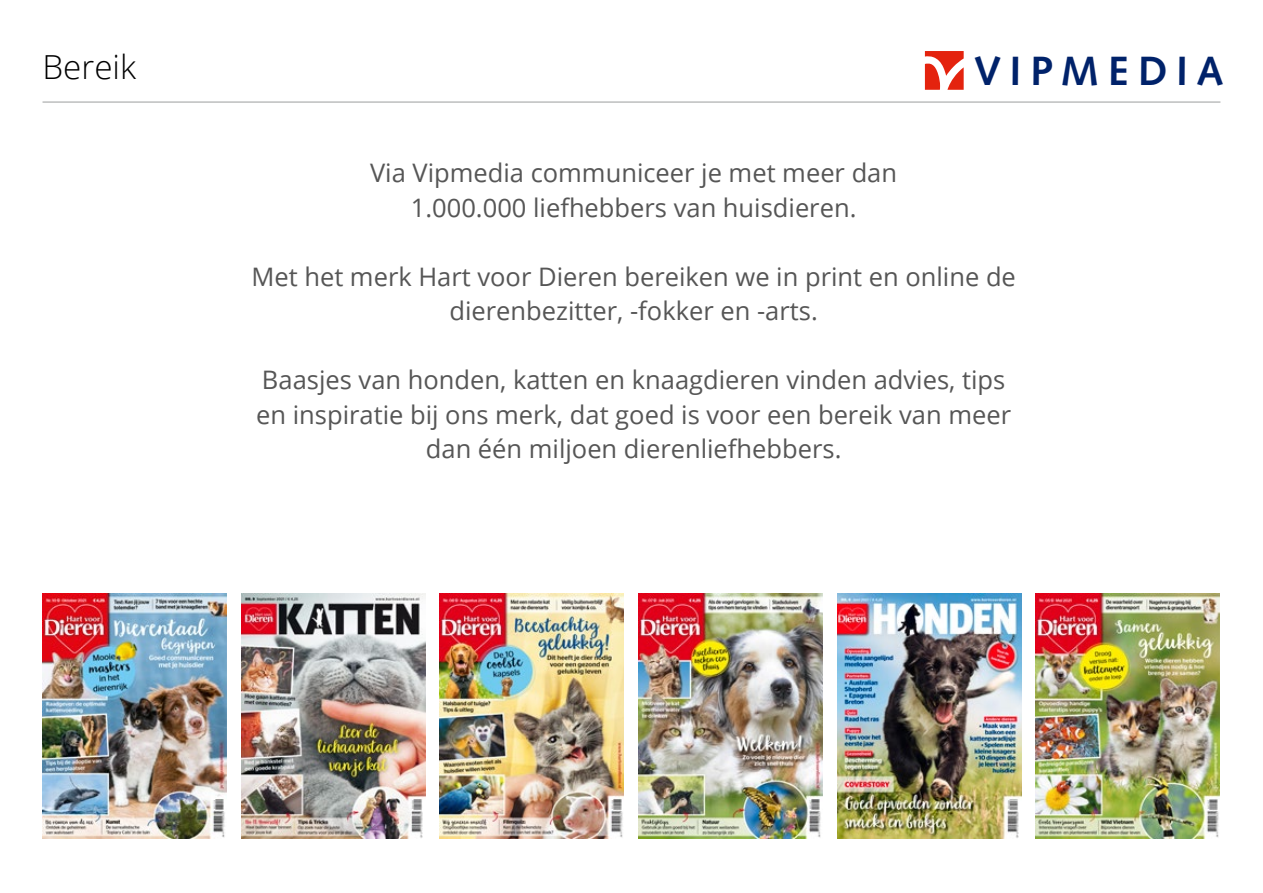
<style>
.page{position:relative;width:1263px;height:893px;background:#fff}
.page>*{position:absolute;margin:0;border:0;box-sizing:border-box;transform-origin:0 0}
.t1{font:700 40.8px "Syntax LT Std";letter-spacing:.215em;color:#00226a}
.t2{font:300 33.15px "Open Sans";color:#000}
.t3{font:25.5px/34.5px "Open Sans";color:#565656;text-align:center}
</style>
<div class="page">
<hr style="left:43px;top:102px;width:1177px;height:1px;background:#9c9d9d">
<svg style="left:925px;top:51px;width:39px;height:39px"></svg>
<img style="left:43px;top:593px;width:184px;height:246px">
<img style="left:241px;top:593px;width:184px;height:246px">
<img style="left:440px;top:593px;width:184px;height:246px">
<img style="left:638px;top:593px;width:185px;height:246px">
<img style="left:837px;top:593px;width:184px;height:246px">
<img style="left:1036px;top:593px;width:184px;height:246px">
<h2 class="t2" style="left:43px;top:45px;width:95px">Bereik</h2>
<p class="t3" style="left:370px;top:155px;width:528px">Via Vipmedia communiceer je met meer dan<br>1.000.000 liefhebbers van huisdieren.</p>
<h1 class="t1" style="left:974px;top:48px;width:251px">VIPMEDIA</h1>
<p class="t3" style="left:251px;top:259px;width:766px">Met het merk Hart voor Dieren bereiken we in print en online de dierenbezitter, -fokker en -arts.</p>
<p class="t3" style="left:256px;top:362px;width:756px">Baasjes van honden, katten en knaagdieren vinden advies, tips en inspiratie bij ons merk, dat goed is voor een bereik van meer dan één miljoen dierenliefhebbers.</p>
</div>
